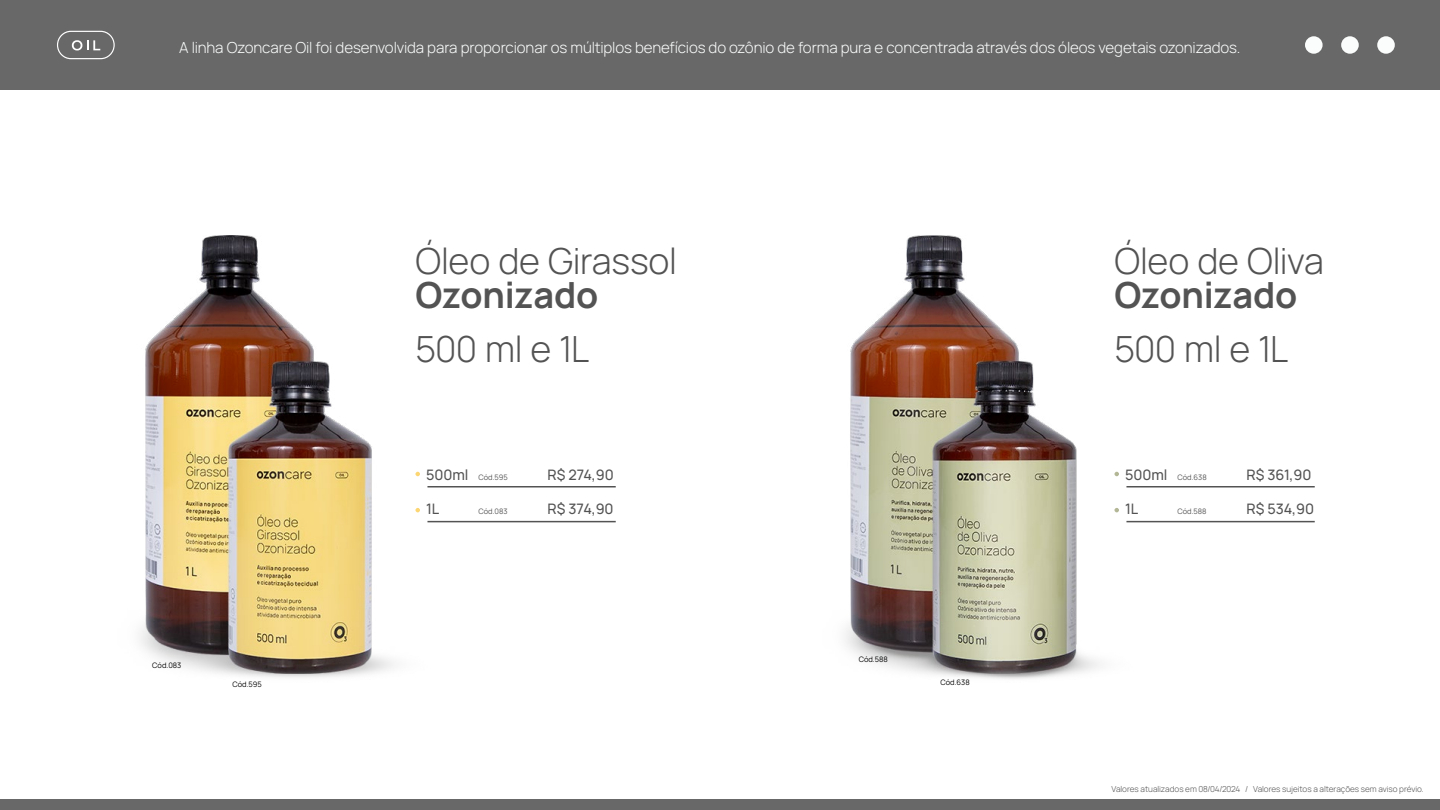
<style>
.page{position:relative;width:1440px;height:810px;background:#fff}
.page>*{position:absolute;margin:0;border:0;box-sizing:border-box;transform-origin:0 0}
.t1{font:300 36px "Manrope";letter-spacing:-.01em;color:#535353}
.t2{font:700 36px "Manrope";letter-spacing:-.005em;color:#535353}
.t3{font:300 15.15px "Manrope";letter-spacing:-.01em;color:#fbfcfc}
.t4{font:500 14.4px "Manrope";color:#535353}
.t5{font:300 8.25px "Manrope";letter-spacing:-.005em;color:#535353}
.t6{font:7.5px "Manrope";color:#535353}
.t7{font:7.5px "Manrope";color:#000}
</style>
<div class="page">
<img style="left:140px;top:235px;width:279px;height:443px">
<img style="left:845px;top:235px;width:288px;height:444px">
<div style="left:0;top:0;width:1440px;height:90px;background:#686868"></div>
<div style="left:0;top:800px;width:1440px;height:10px;background:#686868"></div>
<svg style="left:57px;top:31px;width:58px;height:28px"></svg>
<svg style="left:1305px;top:36px;width:90px;height:18px"></svg>
<hr style="left:427px;top:521px;width:189px;height:1px;background:#535353">
<hr style="left:1126px;top:521px;width:189px;height:1px;background:#535353">
<hr style="left:427px;top:486px;width:189px;height:2px;background:#535353">
<hr style="left:1126px;top:486px;width:189px;height:2px;background:#535353">
<svg style="left:416px;top:472px;width:4px;height:4px"></svg>
<svg style="left:1114px;top:472px;width:5px;height:4px"></svg>
<svg style="left:416px;top:508px;width:4px;height:4px"></svg>
<svg style="left:1114px;top:508px;width:5px;height:4px"></svg>
<p class="t3" style="left:179px;top:37px;width:1063px">A linha Ozoncare Oil foi desenvolvida para proporcionar os múltiplos benefícios do ozônio de forma pura e concentrada através dos óleos vegetais ozonizados.</p>
<h1 class="t1" style="left:416px;top:234px;width:263px">Óleo de Girassol</h1>
<h1 class="t2" style="left:416px;top:265px;width:185px">Ozonizado</h1>
<h1 class="t1" style="left:1115px;top:234px;width:211px">Óleo de Oliva</h1>
<h1 class="t2" style="left:1115px;top:265px;width:185px">Ozonizado</h1>
<h1 class="t1" style="left:416px;top:323px;width:175px">500 ml e 1L</h1>
<h1 class="t1" style="left:1115px;top:323px;width:175px">500 ml e 1L</h1>
<p class="t4" style="left:426px;top:463px;width:44px">500ml</p>
<p class="t4" style="left:548px;top:463px;width:68px">R$ 274,90</p>
<p class="t4" style="left:1125px;top:463px;width:44px">500ml</p>
<p class="t4" style="left:1247px;top:463px;width:66px">R$ 361,90</p>
<p class="t4" style="left:426px;top:498px;width:15px">1L</p>
<p class="t4" style="left:548px;top:498px;width:68px">R$ 374,90</p>
<p class="t4" style="left:1125px;top:498px;width:15px">1L</p>
<p class="t4" style="left:1247px;top:498px;width:69px">R$ 534,90</p>
<p class="t6" style="left:478px;top:471px;width:31px">Cód.595</p>
<p class="t6" style="left:1178px;top:471px;width:31px">Cód.638</p>
<p class="t6" style="left:478px;top:506px;width:31px">Cód.083</p>
<p class="t6" style="left:1178px;top:506px;width:31px">Cód.588</p>
<p class="t7" style="left:152px;top:660px;width:31px">Cód.083</p>
<p class="t7" style="left:859px;top:654px;width:31px">Cód.588</p>
<p class="t7" style="left:232px;top:679px;width:31px">Cód.595</p>
<p class="t7" style="left:940px;top:677px;width:31px">Cód.638</p>
<p class="t5" style="left:1112px;top:783px;width:314px">Valores atualizados em 08/04/2024 / Valores sujeitos a alterações sem aviso prévio.</p>
</div>
